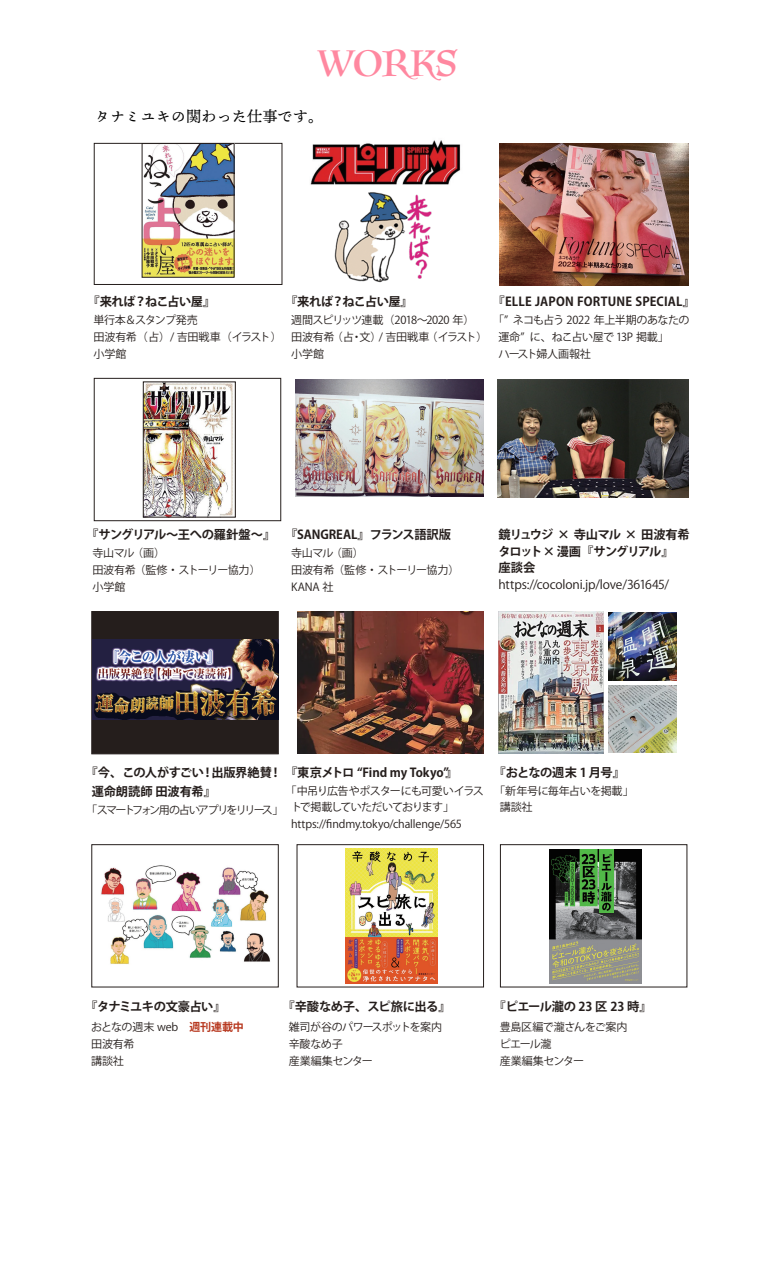
<style>
.page{position:relative;width:768px;height:1275px;background:#fff}
.page>*{position:absolute;margin:0;border:0;box-sizing:border-box;transform-origin:0 0}
.t1{font:35.62px "Luminari";color:#ff88a0}
.t2{font:15.23px "Ten Mincho";color:#000}
.t3{font:700 12.3px "Koz Go Pr 6 N";letter-spacing:-.025em;color:#251e1c}
.t4{font:700 12.3px/16.6px "Koz Go Pr 6 N";letter-spacing:-.085em;color:#251e1c}
.t5{font:12.3px "Koz Go Pr 6 N";letter-spacing:-.015em;color:#251e1c}
.t6{font:700 12.3px "Koz Go Pr 6 N";letter-spacing:.015em;color:#251e1c}
.t7{font:700 12.3px "Koz Go Pr 6 N";letter-spacing:-.055em;color:#251e1c}
.t8{font:700 12.3px "Koz Go Pr 6 N";letter-spacing:-.05em;color:#251e1c}
.t9{font:700 12.3px "Koz Go Pr 6 N";letter-spacing:-.005em;color:#251e1c}
.t10{font:11.02px/16.9px "Koz Go Pr 6 N";letter-spacing:-.04em;color:#251e1c}
.t11{font:11.02px/16.9px "Koz Go Pr 6 N";letter-spacing:-.015em;color:#251e1c}
.t12{font:11.02px "Koz Go Pr 6 N";letter-spacing:-.16em;color:#251e1c}
.s1{font-weight:700;color:#b7381f}
</style>
<div class="page">
<img style="left:550px;top:850px;width:91px;height:133px">
<div style="left:94px;top:143px;width:188px;height:142px;border:1px solid #251e1c"></div>
<img style="left:609px;top:685px;width:67px;height:68px">
<img style="left:609px;top:613px;width:67px;height:67px">
<img style="left:499px;top:612px;width:105px;height:142px">
<img style="left:498px;top:380px;width:190px;height:117px">
<img style="left:310px;top:140px;width:151px;height:45px">
<img style="left:334px;top:192px;width:98px;height:91px">
<img style="left:296px;top:380px;width:188px;height:116px">
<img style="left:499px;top:144px;width:189px;height:142px">
<img style="left:144px;top:381px;width:91px;height:134px">
<div style="left:143px;top:382px;width:93px;height:135px;border:1px solid #251e1c"></div>
<div style="left:297px;top:844px;width:187px;height:143px;border:1px solid #251e1c"></div>
<div style="left:500px;top:844px;width:187px;height:143px;border:1px solid #251e1c"></div>
<div style="left:92px;top:611px;width:186px;height:143px;background:#251e1c"></div>
<div style="left:94px;top:378px;width:187px;height:143px;border:1px solid #251e1c"></div>
<img style="left:144px;top:143px;width:91px;height:134px">
<img style="left:92px;top:640px;width:187px;height:80px">
<img style="left:297px;top:612px;width:187px;height:142px">
<img style="left:346px;top:848px;width:92px;height:135px">
<div style="left:92px;top:844px;width:186px;height:143px;border:1px solid #251e1c"></div>
<img style="left:93px;top:858px;width:177px;height:115px">
<h1 class="t1" style="left:318px;top:33px;width:140px">WORKS</h1>
<h2 class="t2" style="left:95px;top:108px;width:230px">タナミユキの関わった仕事です。</h2>
<p class="t3" style="left:87px;top:295px;width:129px">『来れば？ねこ占い屋』</p>
<p class="t10" style="left:94px;top:312px;width:190px">単行本＆スタンプ発売<br>田波有希（占）/ 吉田戦車（イラスト）小学館</p>
<p class="t3" style="left:285px;top:295px;width:129px">『来れば？ねこ占い屋』</p>
<p class="t10" style="left:291px;top:312px;width:198px">週間スピリッツ連載（2018～2020 年）田波有希（占・文）/ 吉田戦車（イラスト）小学館</p>
<p class="t6" style="left:492px;top:295px;width:204px">『ELLE JAPON FORTUNE SPECIAL』</p>
<p class="t10" style="left:499px;top:312px;width:192px;text-indent:-6px">「” ネコも占う 2022 年上半期のあなたの運命” に、ねこ占い屋で 13P 掲載」<br>ハースト婦人画報社</p>
<p class="t8" style="left:86px;top:528px;width:191px">『サングリアル～王への羅針盤～』</p>
<p class="t10" style="left:92px;top:545px;width:170px">寺山マル（画）　<br>田波有希　（監修・ストーリー協力）小学館</p>
<p class="t3" style="left:285px;top:528px;width:168px">『SANGREAL』フランス語訳版</p>
<p class="t10" style="left:291px;top:545px;width:170px">寺山マル（画）　<br>田波有希　（監修・ストーリー協力）<br>KANA 社</p>
<p class="t4" style="left:499px;top:527px;width:193px">鏡リュウジ × 寺山マル × 田波有希タロット× 漫画『サングリアル』<br>座談会</p>
<p class="t5" style="left:499px;top:577px;width:172px">https://cocoloni.jp/love/361645/</p>
<p class="t3" style="left:86px;top:765px;width:374px">『今、この人がすごい！出版界絶賛！『東京メトロ “Find my Tokyo”』</p>
<p class="t10" style="left:291px;top:782px;width:194px;text-indent:-6px">「中吊り広告やポスターにも可愛いイラストで掲載していただいております」https://findmy.tokyo/challenge/565</p>
<p class="t9" style="left:92px;top:784px;width:126px">運命朗読師 田波有希』</p>
<p class="t12" style="left:86px;top:803px;width:199px">「スマートフォン用の占いアプリをリリース」</p>
<p class="t7" style="left:494px;top:765px;width:133px">『おとなの週末 1 月号』</p>
<p class="t10" style="left:500px;top:782px;width:135px;text-indent:-6px">「新年号に毎年占いを掲載」講談社</p>
<p class="t7" style="left:85px;top:1000px;width:142px">『タナミユキの文豪占い』</p>
<p class="t11" style="left:91px;top:1019px;width:154px">おとなの週末 web　<span class="s1">週刊連載中</span>田波有希<br>講談社</p>
<p class="t3" style="left:283px;top:1000px;width:170px">『辛酸なめ子、スピ旅に出る』</p>
<p class="t10" style="left:289px;top:1019px;width:155px">雑司が谷のパワースポットを案内辛酸なめ子<br>産業編集センター</p>
<p class="t3" style="left:494px;top:1000px;width:160px">『ピエール瀧の 23 区 23 時』</p>
<p class="t10" style="left:500px;top:1019px;width:129px">豊島区編で瀧さんをご案内ピエール瀧<br>産業編集センター</p>
</div>
